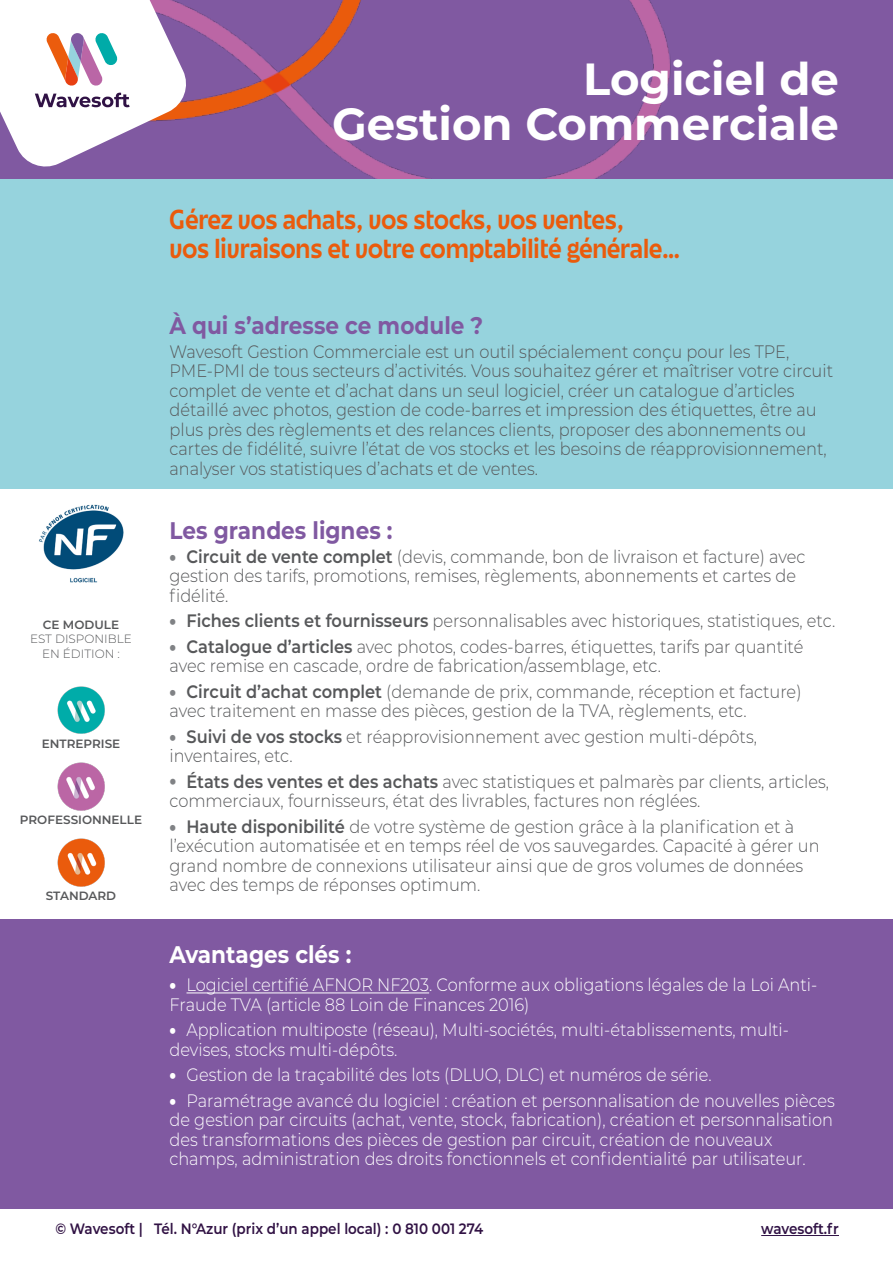
<style>
.page{position:relative;width:893px;height:1263px;background:#fff}
.page>*{position:absolute;margin:0;border:0;box-sizing:border-box;transform-origin:0 0}
.t1{font:700 45px "Montserrat";color:#fff}
.t2{font:24px "June Expt Variable Active";color:#ea5b0c;scale:.92 1}
.t3{font:700 24px "Montserrat";color:#8059a1;scale:.9 1}
.t4{font:700 24px "Montserrat";color:#fff;scale:.9 1}
.t5{font:300 18px/19.5px "Montserrat";color:#57585a;scale:.9 1}
.t6{font:300 18px/19.5px "Montserrat";color:#fff;scale:.9 1}
.t7{font:300 18px/19.5px "Montserrat";color:#fff;scale:.89 1}
.t8{font:600 15px "Montserrat";color:#311244;scale:.9 1}
.t9{font:600 15px "Montserrat";color:#301245;scale:.9 1}
.t10{font:600 12px "Montserrat";color:#57585a}
.t11{font:300 12px/14.4px "Montserrat";color:#57585a;text-align:center}
.s1{font-weight:900;color:#808285}
.s2{font-weight:600}
.s3{font-weight:900}
</style>
<div class="page">
<div style="left:0;top:0;width:893px;height:180px;background:#8059a1"></div>
<img style="left:96px;top:0;width:586px;height:180px">
<svg style="left:0;top:0;width:190px;height:171px"></svg>
<div style="left:0;top:180px;width:893px;height:309px;background:#96d3dd"></div>
<div style="left:0;top:919px;width:893px;height:290px;background:#8059a1"></div>
<hr style="left:187px;top:992px;width:242px;height:1px;background:#fff">
<img style="left:57px;top:838px;width:48px;height:49px">
<img style="left:57px;top:762px;width:48px;height:49px">
<img style="left:57px;top:686px;width:48px;height:48px">
<img style="left:39px;top:505px;width:85px;height:77px">
<hr style="left:761px;top:1235px;width:78px;height:1px;background:#301245">
<p class="t1" style="left:583px;top:47px;width:257px">Logiciel de</p>
<p class="t1" style="left:332px;top:92px;width:508px">Gestion Commerciale</p>
<p class="t2" style="left:170px;top:203px;width:495px">Gérez vos achats, vos stocks, vos ventes,</p>
<p class="t2" style="left:170px;top:232px;width:557px">vos livraisons et votre comptabilité générale…</p>
<p class="t3" style="left:170px;top:308px;width:350px">À qui s’adresse ce module ?</p>
<p class="t5" style="left:170px;top:341px;width:739px">Wavesoft Gestion Commerciale est un outil spécialement conçu pour les TPE, PME-PMI de tous secteurs d’activités. Vous souhaitez gérer et maîtriser votre circuit complet de vente et d’achat dans un seul logiciel, créer un catalogue d’articles détaillé avec photos, gestion de code-barres et impression des étiquettes, être au plus près des règlements et des relances clients, proposer des abonnements ou cartes de fidélité, suivre l’état de vos stocks et les besoins de réapprovisionnement, analyser vos statistiques d’achats et de ventes.</p>
<p class="t10" style="left:43px;top:616px;width:78px">CE MODULE</p>
<p class="t11" style="left:30px;top:631px;width:103px">EST DISPONIBLE<br>EN ÉDITION :</p>
<p class="t10" style="left:42px;top:735px;width:80px">ENTREPRISE</p>
<p class="t10" style="left:20px;top:811px;width:124px">PROFESSIONNELLE</p>
<p class="t10" style="left:46px;top:887px;width:72px">STANDARD</p>
<p class="t3" style="left:170px;top:513px;width:249px">Les grandes lignes :</p>
<p class="t5" style="left:170px;top:546px;width:708px"><span class="s1">•</span> <span class="s2">Circuit de vente complet</span> (devis, commande, bon de livraison et facture) avec gestion des tarifs, promotions, remises, règlements, abonnements et cartes de fidélité.</p>
<p class="t5" style="left:170px;top:610px;width:741px"><span class="s1">•</span> <span class="s2">Fiches clients et fournisseurs</span> personnalisables avec historiques, statistiques, etc.</p>
<p class="t5" style="left:170px;top:636px;width:706px"><span class="s1">•</span> <span class="s2">Catalogue d’articles</span> avec photos, codes-barres, étiquettes, tarifs par quantité avec remise en cascade, ordre de fabrication/assemblage, etc.</p>
<p class="t5" style="left:170px;top:681px;width:704px"><span class="s1">•</span> <span class="s2">Circuit d’achat complet</span> (demande de prix, commande, réception et facture) avec traitement en masse des pièces, gestion de la TVA, règlements, etc.</p>
<p class="t5" style="left:170px;top:726px;width:654px"><span class="s1">•</span> <span class="s2">Suivi de vos stocks</span> et réapprovisionnement avec gestion multi-dépôts, inventaires, etc.</p>
<p class="t5" style="left:170px;top:771px;width:734px"><span class="s1">•</span> <span class="s2">États des ventes et des achats</span> avec statistiques et palmarès par clients, articles, commerciaux, fournisseurs, état des livrables, factures non réglées.</p>
<p class="t5" style="left:170px;top:816px;width:724px"><span class="s1">•</span> <span class="s2">Haute disponibilité</span> de votre système de gestion grâce à la planification et à l’exécution automatisée et en temps réel de vos sauvegardes. Capacité à gérer un grand nombre de connexions utilisateur ainsi que de gros volumes de données avec des temps de réponses optimum.</p>
<p class="t4" style="left:170px;top:937px;width:204px">Avantages clés :</p>
<p class="t6" style="left:170px;top:974px;width:721px"><span class="s3">•</span> Logiciel certifié AFNOR NF203. Conforme aux obligations légales de la Loi Anti-<br>Fraude TVA (article 88 Loin de Finances 2016)</p>
<p class="t7" style="left:170px;top:1019px;width:698px"><span class="s3">•</span> Application multiposte (réseau), Multi-sociétés, multi-établissements, multi&shy;devises, stocks multi-dépôts.</p>
<p class="t6" style="left:170px;top:1064px;width:604px"><span class="s3">•</span> Gestion de la traçabilité des lots (DLUO, DLC) et numéros de série.</p>
<p class="t6" style="left:170px;top:1090px;width:741px"><span class="s3">•</span> Paramétrage avancé du logiciel : création et personnalisation de nouvelles pièces de gestion par circuits (achat, vente, stock, fabrication), création et personnalisation des transformations des pièces de gestion par circuit, création de nouveaux champs, administration des droits fonctionnels et confidentialité par utilisateur.</p>
<p class="t8" style="left:56px;top:1218px;width:477px">© Wavesoft | Tél. N°Azur (prix d’un appel local) : 0 810 001 274</p>
<p class="t9" style="left:761px;top:1218px;width:88px">wavesoft.fr</p>
</div>
